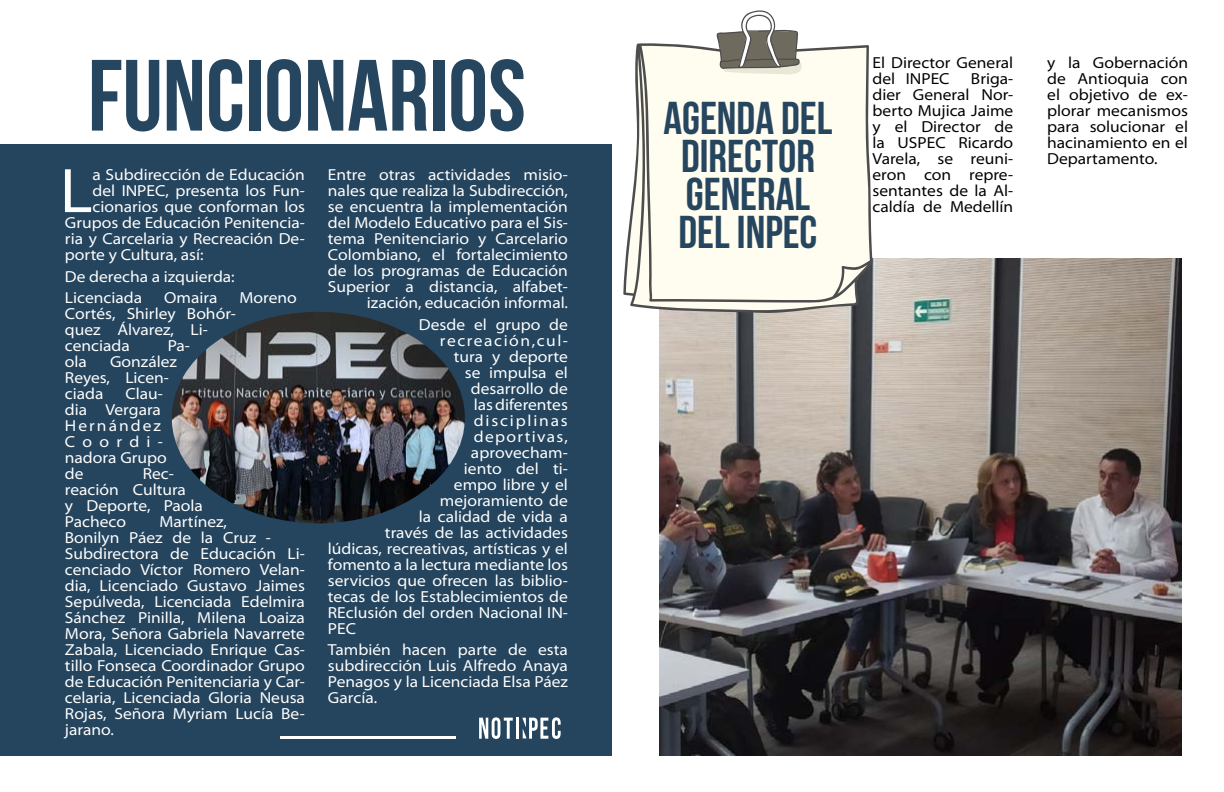
<style>
.page{position:relative;width:1224px;height:792px;background:#fff}
.page>*{position:absolute;margin:0;border:0;box-sizing:border-box;transform-origin:0 0}
.t1{font:700 101px "Bebas Neue";color:#26455e}
.t2{font:semi-expanded 63.5px "Myriad Pro";color:#fff}
.t3{font:700 46px/38px "Bebas Neue";color:#26455e;text-align:center}
.t4{font:semi-expanded 16px/16px "Myriad Pro";color:#fff}
.t5{font:semi-expanded 16px/16px "Myriad Pro";color:#000;text-align:justify}
.t6{font:semi-expanded 16px "Myriad Pro";letter-spacing:.1em;color:#fff}
.t7{font:semi-expanded 16px "Myriad Pro";letter-spacing:.115em;color:#fff}
.t8{font:semi-expanded 16px "Myriad Pro";letter-spacing:.08em;color:#fff}
</style>
<div class="page">
<img style="left:659px;top:259px;width:522px;height:497px">
<div style="left:0;top:145px;width:612px;height:611px;background:#25455e"></div>
<img style="left:172px;top:312px;width:293px;height:211px">
<hr style="left:281px;top:736px;width:175px;height:3px;background:#fff">
<svg style="left:479px;top:717px;width:34px;height:22px"></svg>
<hr style="left:516px;top:718px;width:3px;height:21px;background:#fff">
<svg style="left:522px;top:717px;width:39px;height:22px"></svg>
<svg style="left:623px;top:43px;width:250px;height:270px;fill:#fffcf0"></svg>
<svg style="left:716px;top:10px;width:87px;height:64px"></svg>
<h1 class="t1" style="left:88px;top:40px;width:440px">FUNCIONARIOS</h1>
<h2 class="t2" style="left:60px;top:156px;width:34px">L</h2>
<p class="t4" style="left:93px;top:167px;width:214px">a Subdirección de Educación</p>
<p class="t4" style="left:93px;top:183px;width:214px">del INPEC, presenta los Fun-</p>
<p class="t4" style="left:93px;top:199px;width:214px">cionarios que conforman los</p>
<p class="t4" style="left:65px;top:215px;width:242px">Grupos de Educación Penitencia-</p>
<p class="t4" style="left:65px;top:231px;width:242px">ria y Carcelaria y Recreación De-</p>
<p class="t4" style="left:65px;top:247px;width:140px">porte y Cultura, así:</p>
<p class="t4" style="left:65px;top:266px;width:171px;line-height:21.7px">De derecha a izquierda:<br>Licenciada</p>
<p class="t4" style="left:164px;top:290px;width:55px">Omaira</p>
<p class="t4" style="left:240px;top:290px;width:59px">Moreno</p>
<p class="t4" style="left:65px;top:306px;width:172px">Cortés, Shirley Bohór&shy;quez Álvarez, Li&shy;cenciada</p>
<p class="t4" style="left:168px;top:338px;width:24px">Pa-</p>
<p class="t4" style="left:65px;top:354px;width:24px">ola</p>
<p class="t4" style="left:65px;top:354px;width:113px;text-indent:45px">González<br>Reyes, Licen&shy;ciada</p>
<p class="t4" style="left:65px;top:386px;width:103px;text-indent:61px">Clau&shy;dia Vergara<br>Hernández<br>Coordi&shy;nadora Grupo de</p>
<p class="t4" style="left:65px;top:466px;width:139px;text-indent:78px">Rec&shy;reación Cultura<br>y Deporte, Paola<br>Pacheco</p>
<p class="t4" style="left:65px;top:514px;width:242px;text-indent:95px">Martínez,<br>Bonilyn Páez de la Cruz -<br>Subdirectora de Educación Li&shy;cenciado Víctor Romero Velan&shy;dia, Licenciado Gustavo Jaimes<br>Sepúlveda, Licenciada Edelmira<br>Sánchez Pinilla, Milena Loaiza<br>Mora, Señora Gabriela Navarrete<br>Zabala, Licenciado Enrique Cas&shy;tillo Fonseca Coordinador Grupo de Educación Penitenciaria y Car&shy;celaria, Licenciada Gloria Neusa<br>Rojas, Señora Myriam Lucía Be&shy;jarano.</p>
<p class="t4" style="left:328px;top:167px;width:242px;text-align:right">Entre otras actividades misio&shy;nales que realiza la Subdirección, se encuentra la implementación del Modelo Educativo para el Sis&shy;tema Penitenciario y Carcelario<br>Colombiano, el fortalecimiento de los programas de Educación<br>Superior a distancia, alfabet&shy;ización, educación informal.</p>
<p class="t4" style="left:419px;top:317px;width:150px">Desde el grupo de</p>
<p class="t6" style="left:440px;top:332px;width:130px">recreación,cul-</p>
<p class="t4" style="left:454px;top:349px;width:115px">tura y deporte</p>
<p class="t4" style="left:465px;top:365px;width:105px">se impulsa el</p>
<p class="t4" style="left:471px;top:381px;width:99px">desarrollo de</p>
<p class="t4" style="left:474px;top:397px;width:95px">las diferentes</p>
<p class="t7" style="left:474px;top:412px;width:95px">disciplinas</p>
<p class="t8" style="left:474px;top:428px;width:95px">deportivas,</p>
<p class="t4" style="left:471px;top:445px;width:98px">aprovecham-</p>
<p class="t4" style="left:464px;top:461px;width:105px">iento del ti-</p>
<p class="t4" style="left:454px;top:477px;width:115px">empo libre y el</p>
<p class="t4" style="left:440px;top:493px;width:129px">mejoramiento de</p>
<p class="t4" style="left:419px;top:509px;width:150px">la calidad de vida a</p>
<p class="t4" style="left:385px;top:525px;width:184px">través de las actividades</p>
<p class="t4" style="left:328px;top:541px;width:241px">lúdicas, recreativas, artísticas y el</p>
<p class="t4" style="left:328px;top:557px;width:241px">fomento a la lectura mediante los</p>
<p class="t4" style="left:328px;top:573px;width:241px">servicios que ofrecen las biblio-</p>
<p class="t4" style="left:328px;top:589px;width:241px">tecas de los Establecimientos de</p>
<p class="t4" style="left:328px;top:605px;width:241px">REclusión del orden Nacional IN-</p>
<p class="t4" style="left:328px;top:621px;width:30px">PEC</p>
<p class="t4" style="left:328px;top:642px;width:241px;text-align:justify">También hacen parte de esta subdirección Luis Alfredo Anaya Penagos y la Licenciada Elsa Páez García.</p>
<h3 class="t3" style="left:663px;top:98px;width:171px">AGENDA DEL<br>DIRECTOR<br>GENERAL<br>DEL INPEC</h3>
<p class="t5" style="left:873px;top:55px;width:142px">El Director General del INPEC</p>
<p class="t5" style="left:873px;top:71px;width:142px;text-indent:98px">Briga&shy;dier General Nor&shy;berto Mujica Jaime y el Director de la USPEC Ricardo Varela, se reuni&shy;eron con repre&shy;sentantes de la Al&shy;caldía de Medellín</p>
<p class="t5" style="left:1047px;top:55px;width:142px">y la Gobernación de Antioquia con el objetivo de ex&shy;plorar mecanismos para solucionar el hacinamiento en el Departamento.</p>
</div>
